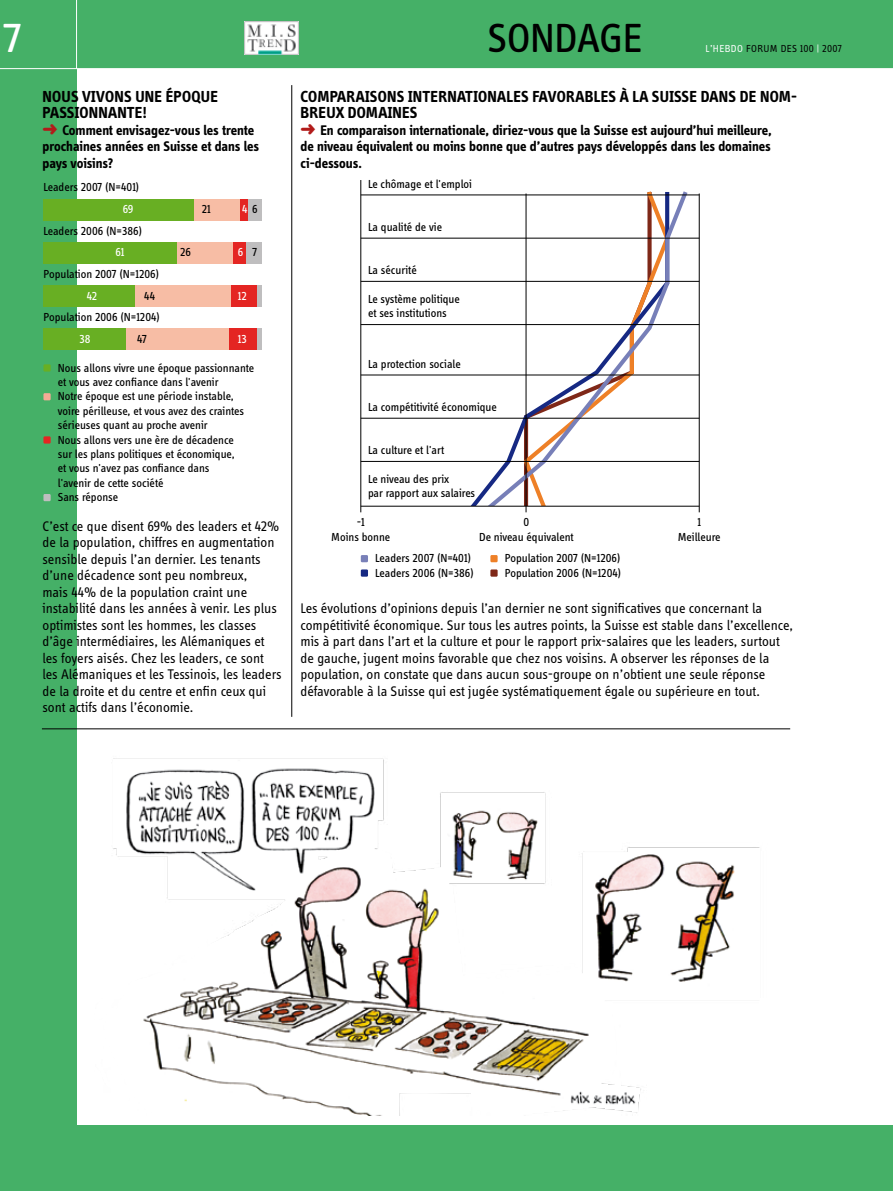
<style>
.page{position:relative;width:893px;height:1191px;background:#fff}
.page>*{position:absolute;margin:0;border:0;box-sizing:border-box;transform-origin:0 0}
.t1{font:42px "Info Disp Book Tf";letter-spacing:-.005em;color:#000}
.t2{font:42px "Info Disp Book Tf";color:#fff}
.t3{font:16.5px "Info Disp Bold Tf";letter-spacing:.015em;color:#000}
.t4{font:14.4px/16.5px "Info Disp";color:#000}
.t5{font:700 14.4px/16.5px "Info Disp";color:#000}
.t6{font:12px/14.4px "Info Disp";color:#000}
.t7{font:12px "Info Disp";letter-spacing:-.01em;color:#fff}
.t8{font:10.5px "Info Disp";letter-spacing:.035em;color:#000}
.s1{color:#fff}
.s2{color:#b21b1a}
.s3{color:#000}
</style>
<div class="page">
<div style="left:0;top:0;width:893px;height:69px;background:#45b067"></div>
<div style="left:0;top:1125px;width:893px;height:66px;background:#45b067"></div>
<div style="left:0;top:0;width:77px;height:1191px;background:#45b067"></div>
<hr style="left:76px;top:0;width:1px;height:69px;background:#fff">
<hr style="left:0;top:68px;width:893px;height:1px;background:#fff">
<img style="left:244px;top:22px;width:54px;height:32px">
<svg style="left:470px;top:194px;width:18px;height:312px"></svg>
<svg style="left:488px;top:191px;width:199px;height:315px"></svg>
<hr style="left:526px;top:194px;width:1px;height:318px;background:#000">
<hr style="left:360px;top:180px;width:1px;height:332px;background:#000">
<hr style="left:699px;top:194px;width:1px;height:318px;background:#000">
<hr style="left:361px;top:506px;width:338px;height:1px;background:#000">
<hr style="left:361px;top:195px;width:338px;height:1px;background:#000">
<hr style="left:361px;top:238px;width:338px;height:1px;background:#000">
<hr style="left:361px;top:281px;width:338px;height:1px;background:#000">
<hr style="left:361px;top:324px;width:338px;height:1px;background:#000">
<hr style="left:361px;top:375px;width:338px;height:1px;background:#000">
<hr style="left:361px;top:418px;width:338px;height:1px;background:#000">
<hr style="left:361px;top:461px;width:338px;height:1px;background:#000">
<div style="left:361px;top:555px;width:7px;height:7px;background:#7980b8"></div>
<div style="left:361px;top:569px;width:7px;height:7px;background:#162983"></div>
<div style="left:490px;top:555px;width:8px;height:7px;background:#ee8027"></div>
<div style="left:490px;top:569px;width:8px;height:7px;background:#7f2818"></div>
<div style="left:43px;top:328px;width:83px;height:22px;background:#68af23"></div>
<div style="left:126px;top:328px;width:103px;height:22px;background:#f7bda5"></div>
<div style="left:229px;top:328px;width:29px;height:22px;background:#e42522"></div>
<hr style="left:258px;top:328px;width:4px;height:22px;background:#bfbebf">
<div style="left:43px;top:285px;width:92px;height:22px;background:#68af23"></div>
<div style="left:135px;top:285px;width:96px;height:22px;background:#f7bda5"></div>
<div style="left:231px;top:285px;width:27px;height:22px;background:#e42522"></div>
<hr style="left:258px;top:285px;width:4px;height:22px;background:#bfbebf">
<div style="left:43px;top:242px;width:134px;height:21px;background:#68af23"></div>
<div style="left:177px;top:242px;width:57px;height:21px;background:#f7bda5"></div>
<div style="left:234px;top:242px;width:13px;height:21px;background:#e42522"></div>
<div style="left:247px;top:242px;width:15px;height:21px;background:#bfbebf"></div>
<div style="left:43px;top:199px;width:151px;height:21px;background:#68af23"></div>
<div style="left:194px;top:199px;width:46px;height:21px;background:#f7bda5"></div>
<div style="left:240px;top:199px;width:9px;height:21px;background:#e42522"></div>
<div style="left:249px;top:199px;width:13px;height:21px;background:#bfbebf"></div>
<div style="left:43px;top:364px;width:8px;height:7px;background:#68af23"></div>
<div style="left:43px;top:393px;width:8px;height:7px;background:#f4ab95"></div>
<div style="left:43px;top:436px;width:8px;height:7px;background:#e42522"></div>
<div style="left:43px;top:494px;width:8px;height:7px;background:#bfbebf"></div>
<img style="left:113px;top:758px;width:647px;height:357px">
<hr style="left:42px;top:728px;width:748px;height:1px;background:#000">
<hr style="left:291px;top:85px;width:1px;height:632px;background:#000">
<h1 class="t2" style="left:-17px;top:16px;width:19px">7</h1>
<h1 class="t1" style="left:488px;top:16px;width:156px">SONdage</h1>
<p class="t8" style="left:706px;top:43px;width:138px"><span class="s1">L’hebdo</span> forum des 100 <span class="s1">|</span> 2007</p>
<p class="t3" style="left:43px;top:87px;width:20px">NOUS</p>
<p class="t3" style="left:82px;top:87px;width:33px">VIVONS</p>
<p class="t3" style="left:135px;top:87px;width:10px">UNE</p>
<p class="t3" style="left:166px;top:87px;width:44px">ÉPOQUE</p>
<p class="t3" style="left:43px;top:103px;width:10px">PASSIONNANTE</p>
<p class="t3" style="left:143px;top:103px;width:5px">!</p>
<p class="t5" style="left:43px;top:122px;width:218px"><span class="s2">➜</span> Comment envisagez-vous les trente prochaines années en Suisse et dans les pays voisins?</p>
<p class="t6" style="left:43px;top:180px;width:97px">Leaders 2007 (N=401)</p>
<p class="t7" style="left:123px;top:203px;width:12px">69</p>
<p class="t7" style="left:115px;top:246px;width:11px">61</p>
<p class="t6" style="left:43px;top:223px;width:100px">Leaders 2006 (N=386)</p>
<p class="t6" style="left:43px;top:267px;width:117px">Population 2007 (N=1206)</p>
<p class="t7" style="left:87px;top:289px;width:12px">42</p>
<p class="t7" style="left:79px;top:332px;width:13px">38</p>
<p class="t6" style="left:144px;top:288px;width:12px">44</p>
<p class="t6" style="left:137px;top:331px;width:11px">47</p>
<p class="t6" style="left:43px;top:310px;width:118px">Population 2006 (N=1204)</p>
<p class="t6" style="left:202px;top:202px;width:10px">21</p>
<p class="t6" style="left:180px;top:245px;width:12px">26</p>
<p class="t7" style="left:242px;top:203px;width:17px">4 <span class="s3">6</span></p>
<p class="t7" style="left:238px;top:246px;width:7px">6</p>
<p class="t7" style="left:238px;top:289px;width:10px">12</p>
<p class="t7" style="left:238px;top:332px;width:10px">13</p>
<p class="t6" style="left:252px;top:245px;width:7px">7</p>
<p class="t6" style="left:58px;top:360px;width:198px">Nous allons vivre une époque passionnante et vous avez confiance dans l'avenir<br>Notre époque est une période instable, voire périlleuse, et vous avez des craintes sérieuses quant au proche avenir<br>Nous allons vers une ère de décadence<br>sur les plans politiques et économique,<br>et vous n'avez pas confiance dans<br>l'avenir de cette société<br>Sans réponse</p>
<p class="t4" style="left:43px;top:518px;width:241px">C’est ce que disent 69% des leaders et 42% de la population, chiffres en augmentation sensible depuis l’an dernier. Les tenants d’une décadence sont peu nombreux,<br>mais 44% de la population craint une instabilité dans les années à venir. Les plus optimistes sont les hommes, les classes d’âge intermédiaires, les Alémaniques et les foyers aisés. Chez les leaders, ce sont les Alémaniques et les Tessinois, les leaders de la droite et du centre et enfin ceux qui sont actifs dans l’économie.</p>
<p class="t3" style="left:301px;top:87px;width:18px">COMPARAISONS</p>
<p class="t3" style="left:408px;top:87px;width:10px">INTERNATIONALES</p>
<p class="t3" style="left:532px;top:87px;width:136px">FAVORABLES À LA SUISSE</p>
<p class="t3" style="left:701px;top:87px;width:10px">DANS</p>
<p class="t3" style="left:740px;top:87px;width:32px">DE NOM</p>
<p class="t3" style="left:791px;top:87px;width:7px">-</p>
<p class="t3" style="left:301px;top:103px;width:19px">BREUX</p>
<p class="t3" style="left:348px;top:103px;width:10px">DOMAINES</p>
<p class="t5" style="left:300px;top:122px;width:473px;text-align:justify"><span class="s2">➜</span> En comparaison internationale, diriez-vous que la Suisse est aujourd’hui meilleure, de niveau équivalent ou moins bonne que d’autres pays développés dans les domaines ci-dessous.</p>
<p class="t6" style="left:368px;top:176px;width:106px">Le chômage et l'emploi</p>
<p class="t6" style="left:368px;top:220px;width:76px">La qualité de vie</p>
<p class="t6" style="left:368px;top:263px;width:50px">La sécurité</p>
<p class="t6" style="left:368px;top:292px;width:93px">Le système politique et ses institutions</p>
<p class="t6" style="left:368px;top:356px;width:94px">La protection sociale</p>
<p class="t6" style="left:368px;top:400px;width:130px">La compétitivité économique</p>
<p class="t6" style="left:368px;top:443px;width:78px">La culture et l'art</p>
<p class="t6" style="left:368px;top:472px;width:109px">Le niveau des prix<br>par rapport aux salaires</p>
<p class="t6" style="left:331px;top:515px;width:61px;text-align:center">-1<br>Moins bonne</p>
<p class="t6" style="left:479px;top:515px;width:96px;text-align:center">0<br>De niveau équivalent</p>
<p class="t6" style="left:678px;top:515px;width:44px;text-align:center">1<br>Meilleure</p>
<p class="t6" style="left:375px;top:551px;width:100px">Leaders 2007 (N=401)<br>Leaders 2006 (N=386)</p>
<p class="t6" style="left:505px;top:551px;width:118px">Population 2007 (N=1206)<br>Population 2006 (N=1204)</p>
<p class="t4" style="left:300px;top:600px;width:494px">Les évolutions d’opinions depuis l’an dernier ne sont significatives que concernant la compétitivité économique. Sur tous les autres points, la Suisse est stable dans l’excellence, mis à part dans l’art et la culture et pour le rapport prix-salaires que les leaders, surtout de gauche, jugent moins favorable que chez nos voisins. A observer les réponses de la population, on constate que dans aucun sous-groupe on n’obtient une seule réponse défavorable à la Suisse qui est jugée systématiquement égale ou supérieure en tout.</p>
</div>
